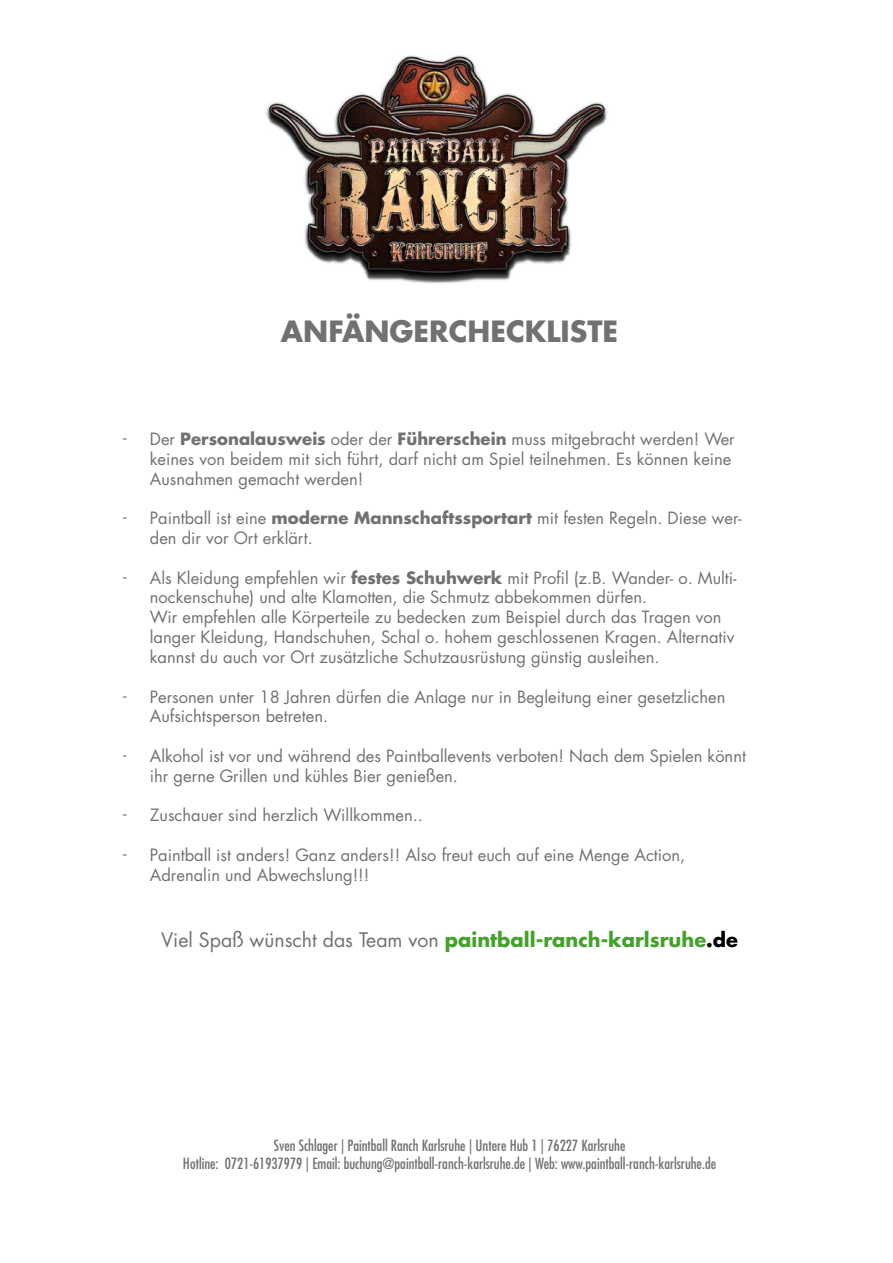
<style>
.page{position:relative;width:893px;height:1263px;background:#fff}
.page>*{position:absolute;margin:0;border:0;box-sizing:border-box;transform-origin:0 0}
.t1{font:700 28.5px "Futura Std";color:#707172}
.t2{font:19.5px "Futura Std";color:#707172}
.t3{font:16.5px/19.8px "Futura Std";color:#707172}
.t4{font:condensed 15px/18px "Futura Std";color:#707172;text-align:center}
.s1{font-weight:700}
.s2{font-weight:700;color:#44a12b}
.s3{font-weight:700;color:#000}
</style>
<div class="page">
<img style="left:266px;top:55px;width:341px;height:229px">
<h1 class="t1" style="left:281px;top:313px;width:339px">ANFÄNGERCHECKLISTE</h1>
<p class="t3" style="left:123px;top:427px;width:5px">-</p>
<p class="t3" style="left:123px;top:506px;width:5px">-</p>
<p class="t3" style="left:123px;top:566px;width:5px">-</p>
<p class="t3" style="left:123px;top:685px;width:5px">-</p>
<p class="t3" style="left:123px;top:744px;width:5px">-</p>
<p class="t3" style="left:123px;top:803px;width:5px">-</p>
<p class="t3" style="left:123px;top:843px;width:5px">-</p>
<p class="t3" style="left:150px;top:429px;width:586px">Der <span class="s1">Personalausweis</span> oder der <span class="s1">Führerschein</span> muss mitgebracht werden! Wer keines von beidem mit sich führt, darf nicht am Spiel teilnehmen. Es können keine<br>Ausnahmen gemacht werden!</p>
<p class="t3" style="left:150px;top:508px;width:593px">Paintball ist eine <span class="s1">moderne Mannschaftssportart</span> mit festen Regeln. Diese wer&shy;den dir vor Ort erklärt.</p>
<p class="t3" style="left:150px;top:568px;width:588px">Als Kleidung empfehlen wir <span class="s1">festes Schuhwerk</span> mit Profil (z.B. Wander- o. Multi&shy;nockenschuhe) und alte Klamotten, die Schmutz abbekommen dürfen.<br>Wir empfehlen alle Körperteile zu bedecken zum Beispiel durch das Tragen von langer Kleidung, Handschuhen, Schal o. hohem geschlossenen Kragen. Alternativ kannst du auch vor Ort zusätzliche Schutzausrüstung günstig ausleihen.</p>
<p class="t3" style="left:150px;top:687px;width:577px">Personen unter 18 Jahren dürfen die Anlage nur in Begleitung einer gesetzlichen<br>Aufsichtsperson betreten.</p>
<p class="t3" style="left:150px;top:746px;width:598px">Alkohol ist vor und während des Paintballevents verboten! Nach dem Spielen könnt ihr gerne Grillen und kühles Bier genießen.</p>
<p class="t3" style="left:150px;top:805px;width:275px">Zuschauer sind herzlich Willkommen..</p>
<p class="t3" style="left:150px;top:845px;width:537px">Paintball ist anders! Ganz anders!! Also freut euch auf eine Menge Action,<br>Adrenalin und Abwechslung!!!</p>
<p class="t2" style="left:161px;top:928px;width:578px">Viel Spaß wünscht das Team von <span class="s2">paintball-ranch-karlsruhe</span><span class="s3">.de</span></p>
<p class="t4" style="left:183px;top:1136px;width:535px">Sven Schlager | Paintball Ranch Karlsruhe | Untere Hub 1 | 76227 Karlsruhe<br>Hotline: 0721-61937979 | Email: buchung@paintball-ranch-karlsruhe.de | Web: www.paintball-ranch-karlsruhe.de</p>
</div>
